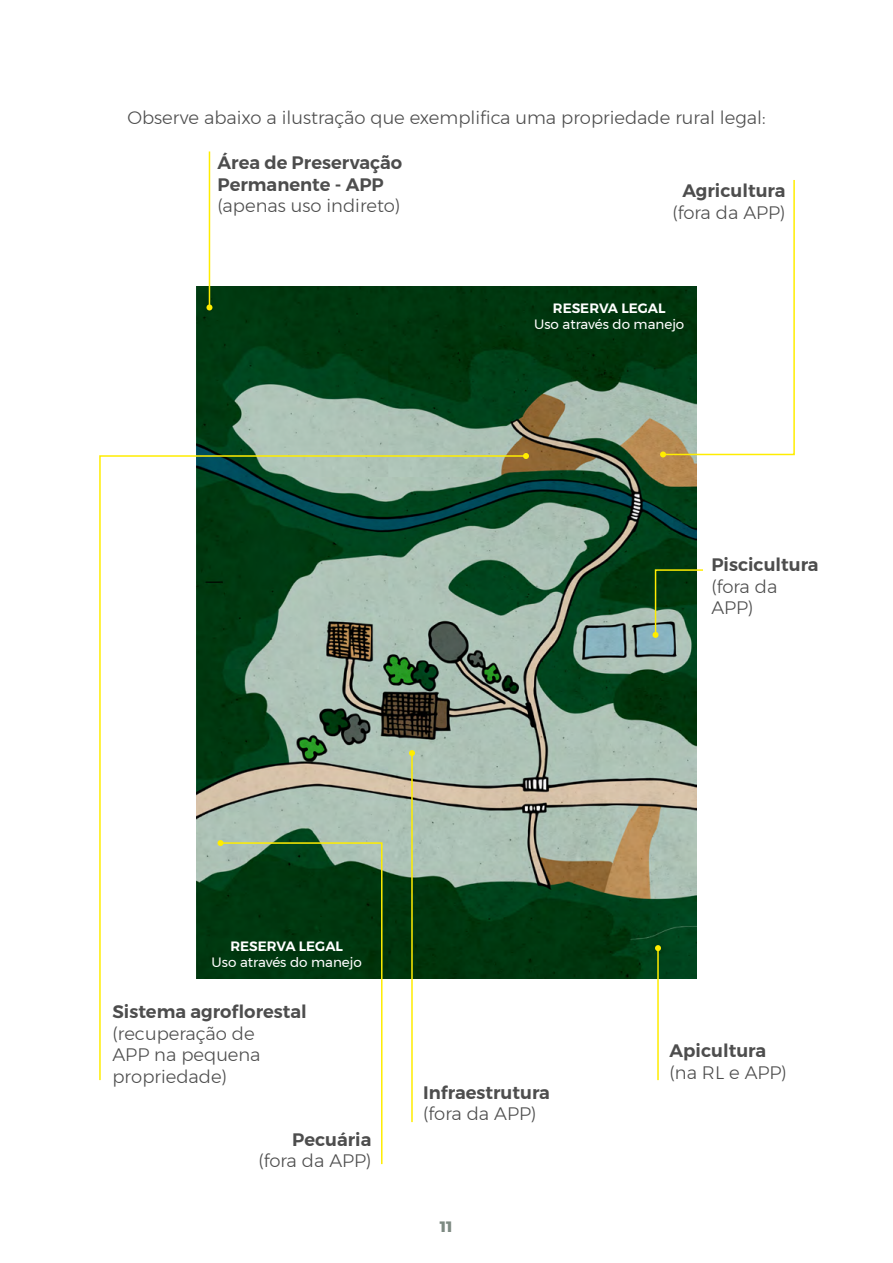
<style>
.page{position:relative;width:893px;height:1263px;background:#fff}
.page>*{position:absolute;margin:0;border:0;box-sizing:border-box;transform-origin:0 0}
.TEXTO_GERAL{font:300 18px/21.6px "Montserrat";color:#4d4d4d}
.TEXTO_GERAL-2{font:600 18px "Montserrat";color:#4d4d4d}
.PARAGRAFO_TEXTO{font:300 18px "Montserrat";color:#4d4d4d}
.t1{font:800 15px "Montserrat";color:#7d8a82}
.TEXTO_GERAL-3{font:13.5px "Montserrat";color:#fff}
.TEXTO_GERAL-4{font:600 13.5px "Montserrat";color:#fff}
</style>
<div class="page">
<img style="left:196px;top:286px;width:501px;height:692px">
<hr style="left:411px;top:753px;width:2px;height:369px;background:#ffed00">
<svg style="left:652px;top:569px;width:51px;height:69px;background:#507751"></svg>
<hr style="left:209px;top:151px;width:1px;height:156px;background:#ffed00">
<svg style="left:206px;top:304px;width:6px;height:6px"></svg>
<svg style="left:660px;top:180px;width:135px;height:277px"></svg>
<hr style="left:657px;top:948px;width:2px;height:132px;background:#ffed00">
<svg style="left:655px;top:945px;width:6px;height:6px"></svg>
<svg style="left:99px;top:454px;width:428px;height:627px"></svg>
<svg style="left:523px;top:453px;width:6px;height:6px"></svg>
<p class="PARAGRAFO_TEXTO" style="left:127px;top:104px;width:640px">Observe abaixo a ilustração que exemplifica uma propriedade rural legal:</p>
<p class="TEXTO_GERAL-2" style="left:218px;top:148px;width:186px">Área de Preservação</p>
<p class="TEXTO_GERAL-2" style="left:218px;top:170px;width:168px">Permanente - APP</p>
<p class="TEXTO_GERAL" style="left:218px;top:195px;width:184px">(apenas uso indireto)</p>
<p class="TEXTO_GERAL-2" style="left:683px;top:177px;width:104px">Agricultura</p>
<p class="TEXTO_GERAL" style="left:672px;top:202px;width:115px">(fora da APP)</p>
<p class="TEXTO_GERAL-4" style="left:553px;top:298px;width:114px">RESERVA LEGAL</p>
<p class="TEXTO_GERAL-3" style="left:534px;top:314px;width:152px">Uso através do manejo</p>
<p class="TEXTO_GERAL-2" style="left:711px;top:550px;width:109px">Piscicultura</p>
<p class="TEXTO_GERAL" style="left:711px;top:575px;width:67px">(fora da</p>
<p class="TEXTO_GERAL" style="left:711px;top:597px;width:44px">APP)</p>
<p class="TEXTO_GERAL-4" style="left:230px;top:935px;width:114px">RESERVA LEGAL</p>
<p class="TEXTO_GERAL-3" style="left:212px;top:952px;width:152px">Uso através do manejo</p>
<p class="TEXTO_GERAL-2" style="left:112px;top:997px;width:196px">Sistema agroflorestal</p>
<p class="TEXTO_GERAL" style="left:112px;top:1022px;width:150px">(recuperação de<br>APP na pequena propriedade)</p>
<p class="TEXTO_GERAL-2" style="left:292px;top:1125px;width:81px">Pecuária</p>
<p class="TEXTO_GERAL" style="left:258px;top:1150px;width:115px">(fora da APP)</p>
<p class="TEXTO_GERAL-2" style="left:423px;top:1078px;width:128px">Infraestrutura</p>
<p class="TEXTO_GERAL" style="left:423px;top:1103px;width:115px">(fora da APP)</p>
<p class="t1" style="left:440px;top:1215px;width:14px">11</p>
<p class="TEXTO_GERAL-2" style="left:670px;top:1036px;width:98px">Apicultura</p>
<p class="TEXTO_GERAL" style="left:670px;top:1061px;width:119px">(na RL e APP)</p>
</div>
